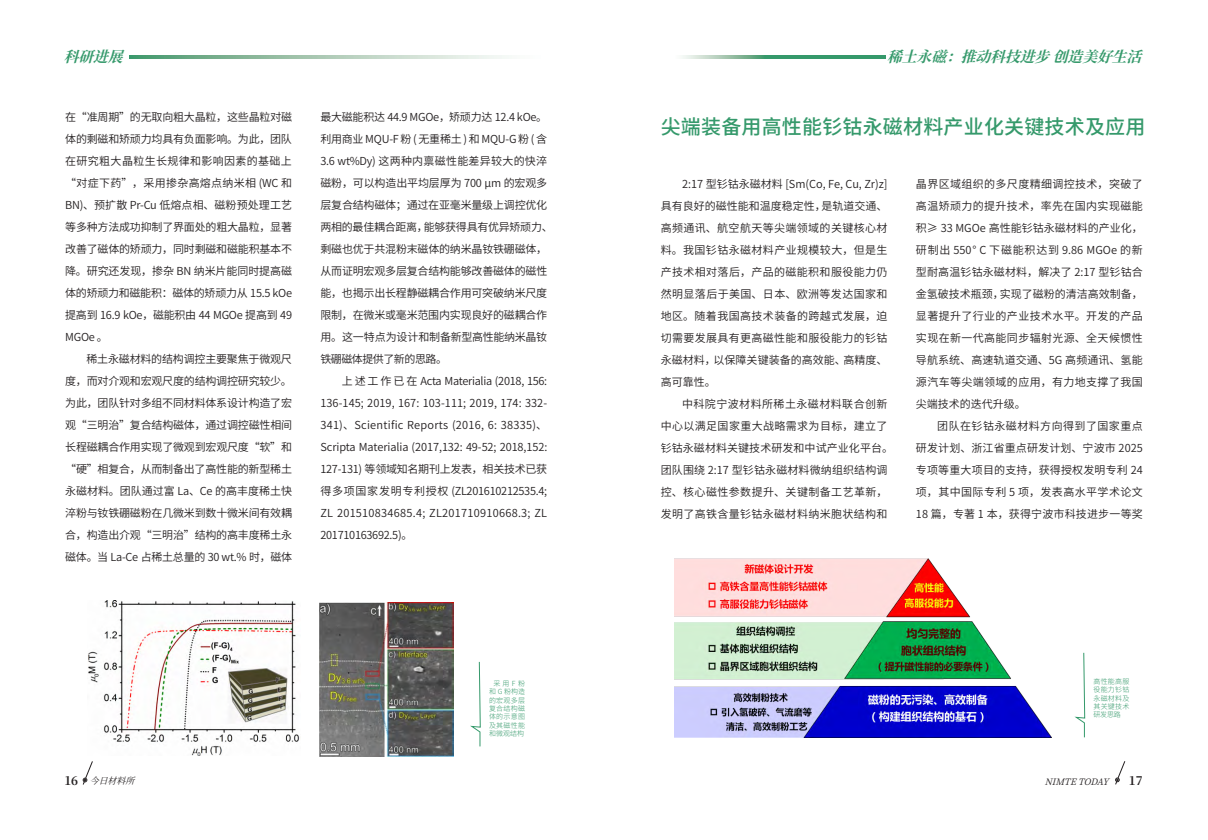
<style>
.page{position:relative;width:1208px;height:840px;background:#fff}
.page>*{position:absolute;margin:0;border:0;box-sizing:border-box;transform-origin:0 0}
.t1{font:500 20px "Source Han Sans CN";letter-spacing:.01em;color:#35996b}
.t2{font:italic 700 14.7px "Source Han Serif CN";color:#35996b}
.t3{font:11px/22px "Source Han Sans CN";letter-spacing:-.01em;color:#231f20;text-align:justify}
.t4{font:11px/22px "Source Han Sans CN";letter-spacing:.03em;color:#231f20}
.t5{font:italic 8.9px "Source Han Serif CN";color:#231f20}
.t6{font:300 7px/8.4px "Source Han Sans CN";letter-spacing:.035em;color:#35996b;text-align:justify}
.s1{font-weight:700;font-style:normal;font-size:11.8px}
</style>
<div class="page">
<svg style="left:82px;top:761px;width:11px;height:24px"></svg>
<svg style="left:1115px;top:761px;width:10px;height:23px"></svg>
<svg style="left:129px;top:56px;width:376px;height:2px"></svg>
<svg style="left:682px;top:56px;width:203px;height:2px"></svg>
<svg style="left:470px;top:661px;width:11px;height:85px"></svg>
<img style="left:88px;top:600px;width:212px;height:155px">
<img style="left:320px;top:602px;width:133px;height:154px">
<svg style="left:1074px;top:652px;width:11px;height:85px"></svg>
<img style="left:674px;top:558px;width:377px;height:179px">
<h2 class="t2" style="left:64px;top:48px;width:72px">科研进展</h2>
<h2 class="t2" style="left:887px;top:48px;width:267px">稀土永磁：推动科技进步创造美好生活</h2>
<p class="t3" style="left:65px;top:106px;width:228px">在“准周期”的无取向粗大晶粒，这些晶粒对磁体的剩磁和矫顽力均具有负面影响。为此，团队在研究粗大晶粒生长规律和影响因素的基础上“对症下药”，采用掺杂高熔点纳米相 (WC 和BN)、预扩散 Pr-Cu 低熔点相、磁粉预处理工艺等多种方法成功抑制了界面处的粗大晶粒，显著改善了磁体的矫顽力，同时剩磁和磁能积基本不降。研究还发现，掺杂 BN 纳米片能同时提高磁体的矫顽力和磁能积：磁体的矫顽力从 15.5 kOe提高到 16.9 kOe，磁能积由 44 MGOe 提高到 49<br>MGOe 。</p>
<p class="t3" style="left:65px;top:348px;width:228px;text-indent:21px">稀土永磁材料的结构调控主要聚焦于微观尺度，而对介观和宏观尺度的结构调控研究较少。为此，团队针对多组不同材料体系设计构造了宏观“三明治”复合结构磁体，通过调控磁性相间长程磁耦合作用实现了微观到宏观尺度“软”和“硬”相复合，从而制备出了高性能的新型稀土永磁材料。团队通过富 La、Ce 的高丰度稀土快淬粉与钕铁硼磁粉在几微米到数十微米间有效耦合，构造出介观“三明治”结构的高丰度稀土永磁体。当 La-Ce 占稀土总量的 30 wt.% 时，磁体</p>
<p class="t3" style="left:320px;top:106px;width:234px;text-align:left">最大磁能积达 44.9 MGOe，矫顽力达 12.4 kOe。利用商业 MQU-F 粉 ( 无重稀土 ) 和 MQU-G 粉 ( 含<br>3.6 wt%Dy) 这两种内禀磁性能差异较大的快淬磁粉，可以构造出平均层厚为 700 μm 的宏观多层复合结构磁体；通过在亚毫米量级上调控优化两相的最佳耦合距离，能够获得具有优异矫顽力、剩磁也优于共混粉末磁体的纳米晶钕铁硼磁体，从而证明宏观多层复合结构能够改善磁体的磁性能，也揭示出长程静磁耦合作用可突破纳米尺度限制，在微米或毫米范围内实现良好的磁耦合作用。这一特点为设计和制备新型高性能纳米晶钕铁硼磁体提供了新的思路。</p>
<p class="t3" style="left:320px;top:370px;width:228px;text-indent:21px">上述工作已在 Acta Materialia (2018, 156:<br>136-145; 2019, 167: 103-111; 2019, 174: 332- 341)、Scientific Reports (2016, 6: 38335)、Scripta Materialia (2017,132: 49-52; 2018,152:<br>127-131) 等领域知名期刊上发表，相关技术已获得多项国家发明专利授权 (ZL201610212535.4; ZL 201510834685.4; ZL201710910668.3; ZL 201710163692.5)。</p>
<p class="t6" style="left:489px;top:678px;width:38px;text-indent:4px">采用F粉和 G 粉构造的宏观多层复合结构磁体的示意图及其磁性能和微观结构</p>
<p class="t1" style="left:660px;top:115px;width:486px">尖端装备用高性能钐钴永磁材料产业化关键技术及应用</p>
<p class="t3" style="left:661px;top:173px;width:228px;text-indent:21px">2:17 型钐钴永磁材料 [Sm(Co, Fe, Cu, Zr)z]具有良好的磁性能和温度稳定性，是轨道交通、高频通讯、航空航天等尖端领域的关键核心材料。我国钐钴永磁材料产业规模较大，但是生产技术相对落后，产品的磁能积和服役能力仍然明显落后于美国、日本、欧洲等发达国家和地区。随着我国高技术装备的跨越式发展，迫切需要发展具有更高磁性能和服役能力的钐钴永磁材料，以保障关键装备的高效能、高精度、高可靠性。</p>
<p class="t4" style="left:661px;top:393px;width:234px;text-indent:21px">中科院宁波材料所稀土永磁材料联合创新中心以满足国家重大战略需求为目标，建立了钐钴永磁材料关键技术研发和中试产业化平台。团队围绕 2:17 型钐钴永磁材料微纳组织结构调控、核心磁性参数提升、关键制备工艺革新，发明了高铁含量钐钴永磁材料纳米胞状结构和</p>
<p class="t3" style="left:916px;top:173px;width:228px">晶界区域组织的多尺度精细调控技术，突破了高温矫顽力的提升技术，率先在国内实现磁能积≥ 33 MGOe 高性能钐钴永磁材料的产业化，研制出 550° C 下磁能积达到 9.86 MGOe 的新型耐高温钐钴永磁材料，解决了 2:17 型钐钴合金氢破技术瓶颈，实现了磁粉的清洁高效制备，显著提升了行业的产业技术水平。开发的产品实现在新一代高能同步辐射光源、全天候惯性导航系统、高速轨道交通、5G 高频通讯、氢能源汽车等尖端领域的应用，有力地支撑了我国尖端技术的迭代升级。</p>
<p class="t3" style="left:916px;top:415px;width:228px;text-indent:21px">团队在钐钴永磁材料方向得到了国家重点研发计划、浙江省重点研发计划、宁波市 2025专项等重大项目的支持，获得授权发明专利 24项，其中国际专利 5 项，发表高水平学术论文18 篇，专著 1 本，获得宁波市科技进步一等奖</p>
<p class="t6" style="left:1093px;top:676px;width:38px">高性能高服役能力钐钴永磁材料及其关键技术研发思路</p>
<p class="t5" style="left:64px;top:775px;width:78px"><span class="s1">1 6</span> 今日材料所</p>
<p class="t5" style="left:1045px;top:775px;width:99px">NIMTETODAY <span class="s1">1 7</span></p>
</div>
